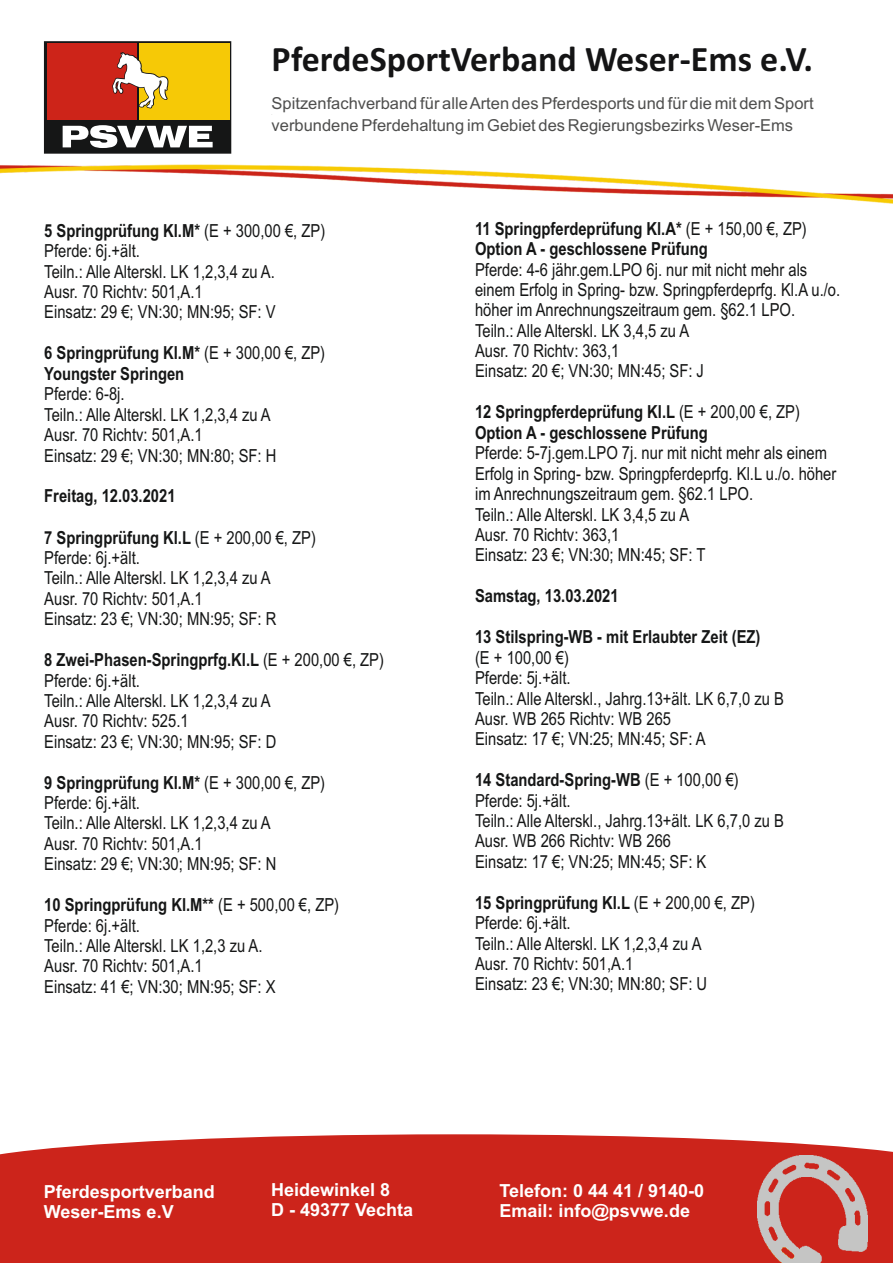
<style>
.page{position:relative;width:893px;height:1263px;background:#fff}
.page>*{position:absolute;margin:0;border:0;box-sizing:border-box;transform-origin:0 0}
.t1{font:700 36px "Calibri";color:#141415}
.t2{font:18px/20.4px "Arial Narrow";color:#151616}
.t3{font:700 18px/20.5px "Arial Narrow";color:#151616}
.t4{font:700 18px/20.1px "Arial";color:#fff}
.t5{font:16.5px/21.8px "Arial";color:#4e4e4d}
.s1{font-weight:700}
.s2{font-weight:400}
</style>
<div class="page">
<div style="left:0;top:1167px;width:893px;height:96px;background:#cc241b"></div>
<svg style="left:0;top:1134px;width:893px;height:66px;fill:#cc241b"></svg>
<svg style="left:44px;top:41px;width:187px;height:107px"></svg>
<img style="left:758px;top:1156px;width:110px;height:107px">
<img style="left:1px;top:148px;width:892px;height:56px">
<h1 class="t1" style="left:272px;top:44px;width:543px">PferdeSportVerband Weser-Ems e.V.</h1>
<p class="t5" style="left:272px;top:94px;width:544px">Spitzenfachverband für alle Arten des Pferdesports und für die mit dem Sport verbundene Pferdehaltung im Gebiet des Regierungsbezirks Weser-Ems</p>
<p class="t2" style="left:44px;top:222px;width:282px"><span class="s1">5 Springprüfung Kl.M*</span> (E + 300,00 €, ZP)<br>Pferde: 6j.+ält.<br>Teiln.: Alle Alterskl. LK 1,2,3,4 zu A.<br>Ausr. 70 Richtv: 501,A.1<br>Einsatz: 29 €; VN:30; MN:95; SF: V</p>
<p class="t3" style="left:44px;top:344px;width:282px">6 Springprüfung Kl.M* <span class="s2">(E + 300,00 €, ZP)<br></span>Youngster Springen</p>
<p class="t2" style="left:44px;top:385px;width:234px">Pferde: 6-8j.<br>Teiln.: Alle Alterskl. LK 1,2,3,4 zu A<br>Ausr. 70 Richtv: 501,A.1<br>Einsatz: 29 €; VN:30; MN:80; SF: H</p>
<p class="t3" style="left:44px;top:487px;width:133px">Freitag, 12.03.2021</p>
<p class="t2" style="left:44px;top:529px;width:273px"><span class="s1">7 Springprüfung Kl.L</span> (E + 200,00 €, ZP)<br>Pferde: 6j.+ält.<br>Teiln.: Alle Alterskl. LK 1,2,3,4 zu A<br>Ausr. 70 Richtv: 501,A.1<br>Einsatz: 23 €; VN:30; MN:95; SF: R</p>
<p class="t2" style="left:44px;top:651px;width:341px"><span class="s1">8 Zwei-Phasen-Springprfg.Kl.L</span> (E + 200,00 €, ZP)<br>Pferde: 6j.+ält.<br>Teiln.: Alle Alterskl. LK 1,2,3,4 zu A<br>Ausr. 70 Richtv: 525.1<br>Einsatz: 23 €; VN:30; MN:95; SF: D</p>
<p class="t2" style="left:44px;top:774px;width:282px"><span class="s1">9 Springprüfung Kl.M*</span> (E + 300,00 €, ZP)<br>Pferde: 6j.+ält.<br>Teiln.: Alle Alterskl. LK 1,2,3,4 zu A<br>Ausr. 70 Richtv: 501,A.1<br>Einsatz: 29 €; VN:30; MN:95; SF: N</p>
<p class="t2" style="left:44px;top:896px;width:296px"><span class="s1">10 Springprüfung Kl.M**</span> (E + 500,00 €, ZP)<br>Pferde: 6j.+ält.<br>Teiln.: Alle Alterskl. LK 1,2,3 zu A.<br>Ausr. 70 Richtv: 501,A.1<br>Einsatz: 41 €; VN:30; MN:95; SF: X</p>
<p class="t3" style="left:475px;top:220px;width:333px">11 Springpferdeprüfung Kl.A* <span class="s2">(E + 150,00 €, ZP)<br></span>Option A - geschlossene Prüfung</p>
<p class="t2" style="left:475px;top:261px;width:367px">Pferde: 4-6 jähr.gem.LPO 6j. nur mit nicht mehr als einem Erfolg in Spring- bzw. Springpferdeprfg. Kl.A u./o. höher im Anrechnungszeitraum gem. §62.1 LPO.<br>Teiln.: Alle Alterskl. LK 3,4,5 zu A<br>Ausr. 70 Richtv: 363,1<br>Einsatz: 20 €; VN:30; MN:45; SF: J</p>
<p class="t3" style="left:475px;top:403px;width:326px">12 Springpferdeprüfung Kl.L <span class="s2">(E + 200,00 €, ZP)<br></span>Option A - geschlossene Prüfung</p>
<p class="t2" style="left:475px;top:444px;width:363px">Pferde: 5-7j.gem.LPO 7j. nur mit nicht mehr als einem Erfolg in Spring- bzw. Springpferdeprfg. Kl.L u./o. höher im Anrechnungszeitraum gem. §62.1 LPO.<br>Teiln.: Alle Alterskl. LK 3,4,5 zu A<br>Ausr. 70 Richtv: 363,1<br>Einsatz: 23 €; VN:30; MN:45; SF: T</p>
<p class="t3" style="left:475px;top:587px;width:145px">Samstag, 13.03.2021</p>
<p class="t3" style="left:475px;top:628px;width:287px">13 Stilspring-WB - mit Erlaubter Zeit (EZ)</p>
<p class="t2" style="left:475px;top:649px;width:310px">(E + 100,00 €)<br>Pferde: 5j.+ält.<br>Teiln.: Alle Alterskl., Jahrg.13+ält. LK 6,7,0 zu B<br>Ausr. WB 265 Richtv: WB 265<br>Einsatz: 17 €; VN:25; MN:45; SF: A</p>
<p class="t2" style="left:475px;top:771px;width:310px"><span class="s1">14 Standard-Spring-WB</span> (E + 100,00 €)<br>Pferde: 5j.+ält.<br>Teiln.: Alle Alterskl., Jahrg.13+ält. LK 6,7,0 zu B Ausr. WB 266 Richtv: WB 266<br>Einsatz: 17 €; VN:25; MN:45; SF: K</p>
<p class="t2" style="left:475px;top:894px;width:281px"><span class="s1">15 Springprüfung Kl.L</span> (E + 200,00 €, ZP)<br>Pferde: 6j.+ält.<br>Teiln.: Alle Alterskl. LK 1,2,3,4 zu A<br>Ausr. 70 Richtv: 501,A.1<br>Einsatz: 23 €; VN:30; MN:80; SF: U</p>
<p class="t4" style="left:44px;top:1183px;width:173px">Pferdesportverband<br>Weser-Ems e.V</p>
<p class="t4" style="left:271px;top:1181px;width:144px">Heidewinkel 8<br>D - 49377 Vechta</p>
<p class="t4" style="left:499px;top:1182px;width:206px">Telefon: 0 44 41 / 9140-0<br>Email: info@psvwe.de</p>
</div>
